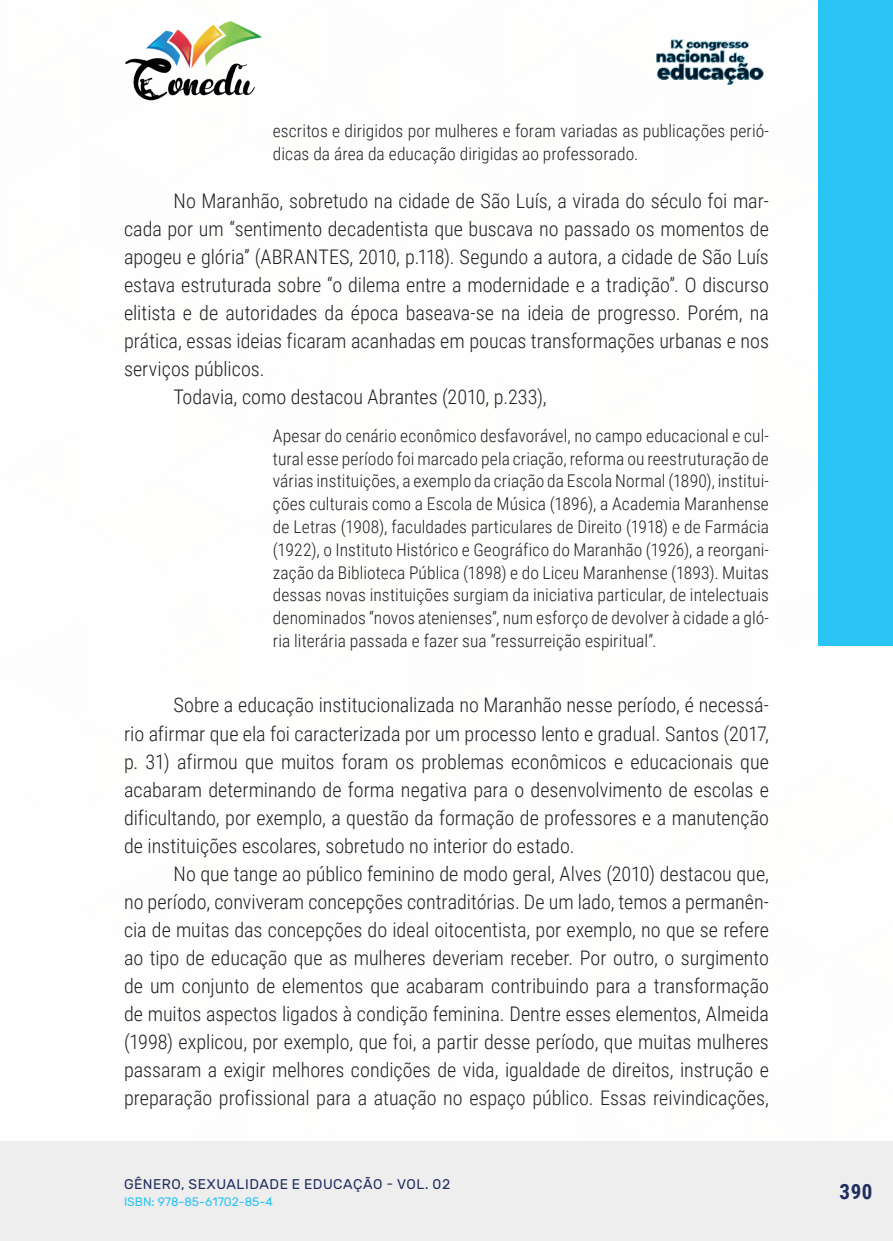
<style>
.page{position:relative;width:893px;height:1241px;background:#fff}
.page>*{position:absolute;margin:0;border:0;box-sizing:border-box;transform-origin:0 0}
.t1{font:700 21px "Roboto Condensed";color:#202d5e}
._9_CORPO{font:300 20.12px/28px "Roboto Condensed";color:#231f20;text-align:justify}
._16_CITACAO{font:300 17.5px/22.8px "Roboto Condensed";letter-spacing:.005em;color:#231f20}
.t2{font:14px "Rubik";letter-spacing:.035em;color:#202d5e}
.t3{font:12.25px "Rubik";color:#29c4f3}
</style>
<div class="page">
<div style="left:0;top:1141px;width:893px;height:99px;background:#eeeeef"></div>
<img style="left:125px;top:20px;width:137px;height:81px">
<img style="left:656px;top:39px;width:108px;height:46px">
<div style="left:819px;top:0;width:74px;height:645px;background:#29c4f3"></div>
<p class="_16_CITACAO" style="left:273px;top:119px;width:498px">escritos e dirigidos por mulheres e foram variadas as publicações perió&shy;dicas da área da educação dirigidas ao professorado.</p>
<p class="_9_CORPO" style="left:124px;top:186px;width:646px;text-indent:50px">No Maranhão, sobretudo na cidade de São Luís, a virada do século foi mar&shy;cada por um “sentimento decadentista que buscava no passado os momentos de apogeu e glória” (ABRANTES, 2010, p.118). Segundo a autora, a cidade de São Luís estava estruturada sobre “o dilema entre a modernidade e a tradição”. O discurso elitista e de autoridades da época baseava-se na ideia de progresso. Porém, na prática, essas ideias ficaram acanhadas em poucas transformações urbanas e nos serviços públicos.</p>
<p class="_9_CORPO" style="left:174px;top:382px;width:375px">Todavia, como destacou Abrantes (2010, p.233),</p>
<p class="_16_CITACAO" style="left:273px;top:423px;width:498px;text-align:justify">Apesar do cenário econômico desfavorável, no campo educacional e cul&shy;tural esse período foi marcado pela criação, reforma ou reestruturação de várias instituições, a exemplo da criação da Escola Normal (1890), institui&shy;ções culturais como a Escola de Música (1896), a Academia Maranhense de Letras (1908), faculdades particulares de Direito (1918) e de Farmácia (1922), o Instituto Histórico e Geográfico do Maranhão (1926), a reorgani&shy;zação da Biblioteca Pública (1898) e do Liceu Maranhense (1893). Muitas dessas novas instituições surgiam da iniciativa particular, de intelectuais denominados “novos atenienses”, num esforço de devolver à cidade a gló&shy;ria literária passada e fazer sua “ressurreição espiritual”.</p>
<p class="_9_CORPO" style="left:124px;top:690px;width:646px;text-indent:50px">Sobre a educação institucionalizada no Maranhão nesse período, é necessá&shy;rio afirmar que ela foi caracterizada por um processo lento e gradual. Santos (2017, p. 31) afirmou que muitos foram os problemas econômicos e educacionais que acabaram determinando de forma negativa para o desenvolvimento de escolas e dificultando, por exemplo, a questão da formação de professores e a manutenção de instituições escolares, sobretudo no interior do estado.</p>
<p class="_9_CORPO" style="left:124px;top:858px;width:646px;text-indent:50px">No que tange ao público feminino de modo geral, Alves (2010) destacou que, no período, conviveram concepções contraditórias. De um lado, temos a permanên&shy;cia de muitas das concepções do ideal oitocentista, por exemplo, no que se refere ao tipo de educação que as mulheres deveriam receber. Por outro, o surgimento de um conjunto de elementos que acabaram contribuindo para a transformação de muitos aspectos ligados à condição feminina. Dentre esses elementos, Almeida (1998) explicou, por exemplo, que foi, a partir desse período, que muitas mulheres passaram a exigir melhores condições de vida, igualdade de direitos, instrução e preparação profissional para a atuação no espaço público. Essas reivindicações,</p>
<p class="t2" style="left:124px;top:1175px;width:328px">GÊNERO, SEXUALIDADE E EDUCAÇÃO - VOL. 02</p>
<p class="t3" style="left:124px;top:1194px;width:150px">ISBN: 978-85-61702-85-4</p>
<p class="t1" style="left:839px;top:1176px;width:34px">390</p>
</div>
